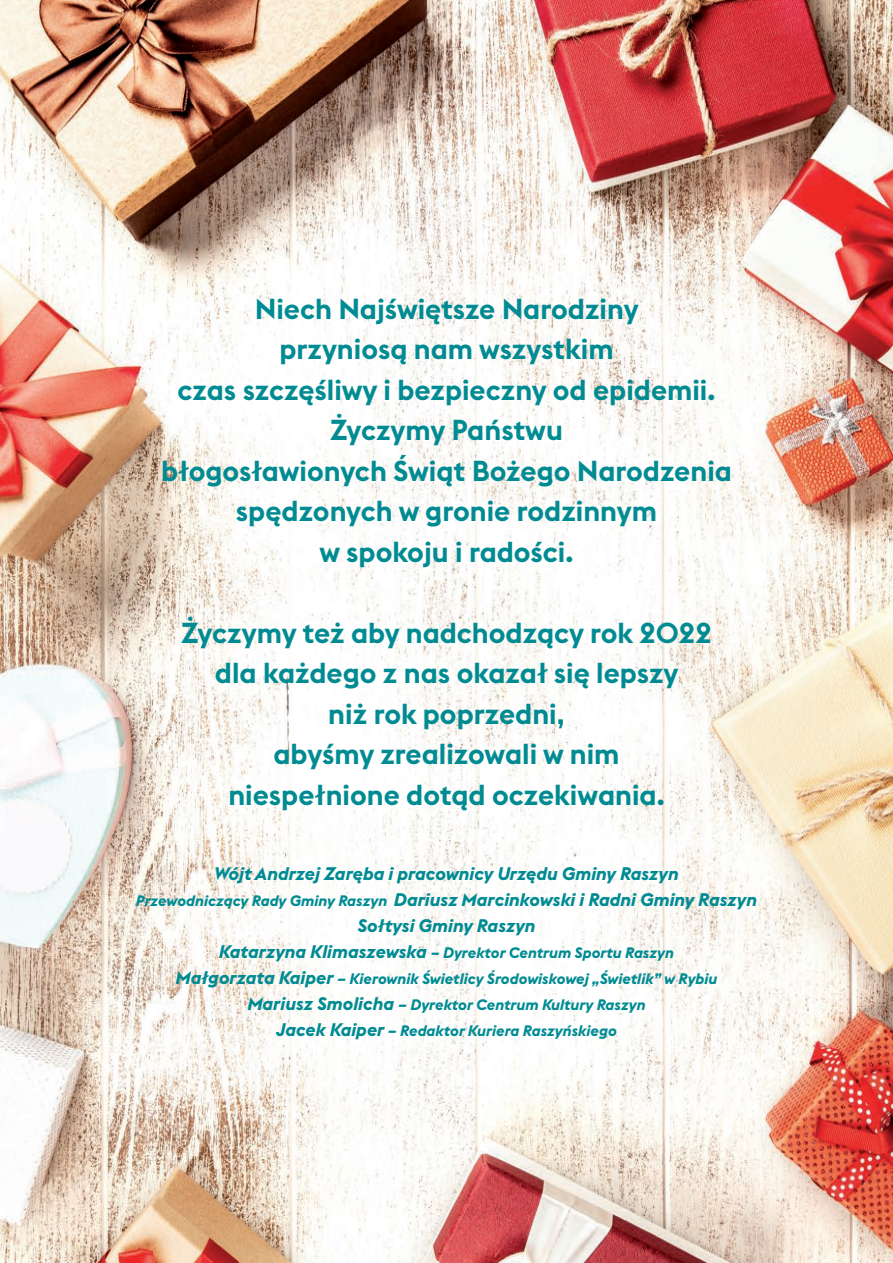
<style>
.page{position:relative;width:893px;height:1263px;background:#fff}
.page>*{position:absolute;margin:0;border:0;box-sizing:border-box;transform-origin:0 0}
.t1{font:600 28.5px "Euclid Flex";color:#008b93}
.t2{font:italic 700 18px "Euclid Flex";color:#008b93}
.t3{font:italic 700 15px "Euclid Flex";color:#008b93}
.s1{font-size:15px}
.s2{font-size:18px}
</style>
<div class="page">
<img style="left:0;top:0;width:893px;height:1263px">
<p class="t1" style="left:255px;top:292px;width:385px">Niech Najświętsze Narodziny</p>
<p class="t1" style="left:279px;top:332px;width:336px">przyniosą nam wszystkim</p>
<p class="t1" style="left:178px;top:373px;width:539px">czas szczęśliwy i bezpieczny od epidemii.</p>
<p class="t1" style="left:330px;top:413px;width:234px">Życzymy Państwu</p>
<p class="t1" style="left:161px;top:454px;width:572px">błogosławionych Świąt Bożego Narodzenia</p>
<p class="t1" style="left:236px;top:494px;width:423px">spędzonych w gronie rodzinnym</p>
<p class="t1" style="left:320px;top:535px;width:255px">w spokoju i radości.</p>
<p class="t1" style="left:181px;top:616px;width:532px">Życzymy też aby nadchodzący rok 2022</p>
<p class="t1" style="left:215px;top:656px;width:465px">dla każdego z nas okazał się lepszy</p>
<p class="t1" style="left:328px;top:697px;width:238px">niż rok poprzedni,</p>
<p class="t1" style="left:273px;top:737px;width:347px">abyśmy zrealizowali w nim</p>
<p class="t1" style="left:228px;top:778px;width:438px">niespełnione dotąd oczekiwania.</p>
<p class="t2" style="left:214px;top:863px;width:466px">Wójt Andrzej Zaręba i pracownicy Urzędu Gminy Raszyn</p>
<p class="t2" style="left:136px;top:889px;width:623px"><span class="s1">Przewodniczący Rady Gminy Raszyn</span> Dariusz Marcinkowski i Radni Gminy Raszyn</p>
<p class="t2" style="left:357px;top:915px;width:180px">Sołtysi Gminy Raszyn</p>
<p class="t3" style="left:219px;top:944px;width:457px"><span class="s2">Katarzyna Klimaszewska</span> – Dyrektor Centrum Sportu Raszyn</p>
<p class="t3" style="left:175px;top:970px;width:544px"><span class="s2">Małgorzata Kaiper</span> – Kierownik Świetlicy Środowiskowej „Świetlik” w Rybiu</p>
<p class="t3" style="left:247px;top:996px;width:400px"><span class="s2">Mariusz Smolicha</span> – Dyrektor Centrum Kultury Raszyn</p>
<p class="t3" style="left:276px;top:1022px;width:342px"><span class="s2">Jacek Kaiper</span> – Redaktor Kuriera Raszyńskiego</p>
</div>
